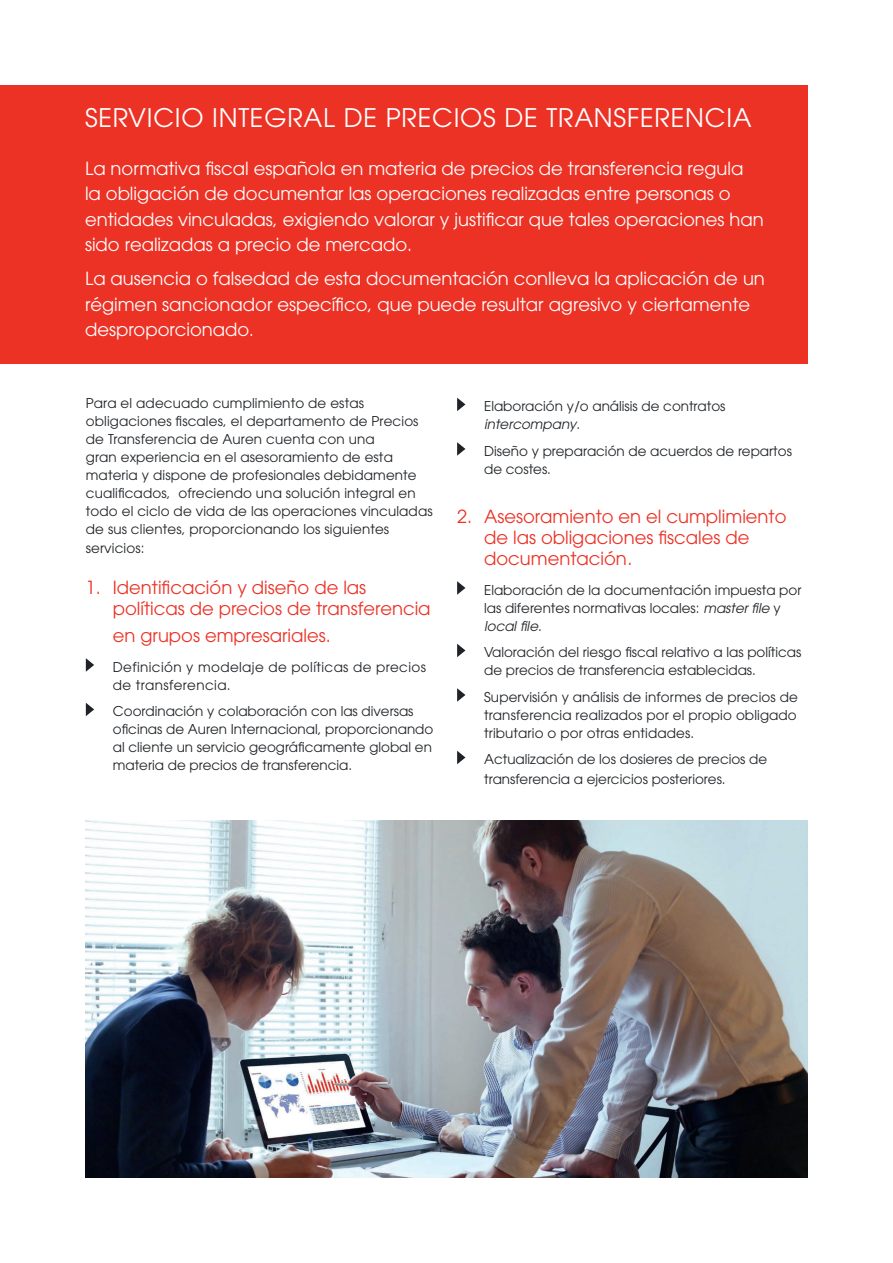
<style>
.page{position:relative;width:893px;height:1263px;background:#fff}
.page>*{position:absolute;margin:0;border:0;box-sizing:border-box;transform-origin:0 0}
.t1{font:25.5px "ITC Avant Garde Pro";letter-spacing:.03em;color:#fff}
.t2{font:18px/25.5px "ITC Avant Garde Pro";color:#fff}
.t3{font:18px/21px "ITC Avant Garde Pro";color:#ec3125}
.t4{font:13.5px/18px "ITC Avant Garde Pro";color:#1f2327}
.t5{font:13.5px/18px "ITC Avant Garde Pro";letter-spacing:.03em;color:#1f2327}
.s1{font-size:16.5px}
.s2{font-style:italic}
</style>
<div class="page">
<div style="left:0;top:85px;width:808px;height:279px;background:#ec3125"></div>
<svg style="left:86px;top:658px;width:8px;height:14px"></svg>
<svg style="left:86px;top:703px;width:8px;height:13px"></svg>
<svg style="left:457px;top:398px;width:8px;height:13px"></svg>
<svg style="left:457px;top:442px;width:8px;height:14px"></svg>
<svg style="left:457px;top:581px;width:8px;height:14px"></svg>
<svg style="left:457px;top:644px;width:8px;height:13px"></svg>
<svg style="left:457px;top:688px;width:8px;height:14px"></svg>
<svg style="left:457px;top:751px;width:8px;height:13px"></svg>
<img style="left:85px;top:821px;width:723px;height:357px">
<h1 class="t1" style="left:85px;top:102px;width:668px">SERVICIO INTEGRAL DE PRECIOS DE TRANSFERENCIA</h1>
<p class="t2" style="left:85px;top:155px;width:680px">La normativa fiscal española en materia de precios de transferencia regula la obligación de documentar las operaciones realizadas entre personas o entidades vinculadas, exigiendo valorar y justificar que tales operaciones han sido realizadas a precio de mercado.</p>
<h2 class="t2" style="left:85px;top:266px;width:681px">La ausencia o falsedad de esta documentación conlleva la aplicación de un régimen sancionador específico, que puede resultar agresivo y ciertamente desproporcionado<span class="s1">.</span></h2>
<p class="t4" style="left:86px;top:394px;width:348px">Para el adecuado cumplimiento de estas obligaciones fiscales, el departamento de Precios de Transferencia de Auren cuenta con una<br>gran experiencia en el asesoramiento de esta materia y dispone de profesionales debidamente cualificados, ofreciendo una solución integral en todo el ciclo de vida de las operaciones vinculadas de sus clientes, proporcionando los siguientes</p>
<p class="t4" style="left:86px;top:539px;width:60px">servicios:</p>
<h2 class="t3" style="left:113px;top:576px;width:319px;text-indent:-27px">1. Identificación y diseño de las políticas de precios de transferencia</h2>
<h2 class="t3" style="left:113px;top:624px;width:219px">en grupos empresariales.</h2>
<p class="t5" style="left:113px;top:658px;width:315px">Definición y modelaje de políticas de precios de transferencia.</p>
<p class="t4" style="left:113px;top:702px;width:322px">Coordinación y colaboración con las diversas oficinas de Auren Internacional, proporcionando al cliente un servicio geográficamente global en materia de precios de transferencia.</p>
<p class="t4" style="left:484px;top:397px;width:243px">Elaboración y/o análisis de contratos <span class="s2">intercompany</span>.</p>
<p class="t4" style="left:484px;top:442px;width:309px">Diseño y preparación de acuerdos de repartos de costes.</p>
<h2 class="t3" style="left:484px;top:505px;width:304px;text-indent:-27px">2. Asesoramiento en el cumplimiento de las obligaciones fiscales de documentación.</h2>
<p class="t4" style="left:484px;top:581px;width:319px">Elaboración de la documentación impuesta por las diferentes normativas locales: <span class="s2">master file</span> y <span class="s2">local file</span>.</p>
<p class="t4" style="left:484px;top:643px;width:319px">Valoración del riesgo fiscal relativo a las políticas de precios de transferencia establecidas.</p>
<p class="t4" style="left:484px;top:688px;width:315px;text-align:justify">Supervisión y análisis de informes de precios de transferencia realizados por el propio obligado tributario o por otras entidades.</p>
<p class="t4" style="left:484px;top:749px;width:285px;line-height:19.5px">Actualización de los dosieres de precios de transferencia a ejercicios posteriores.</p>
</div>
